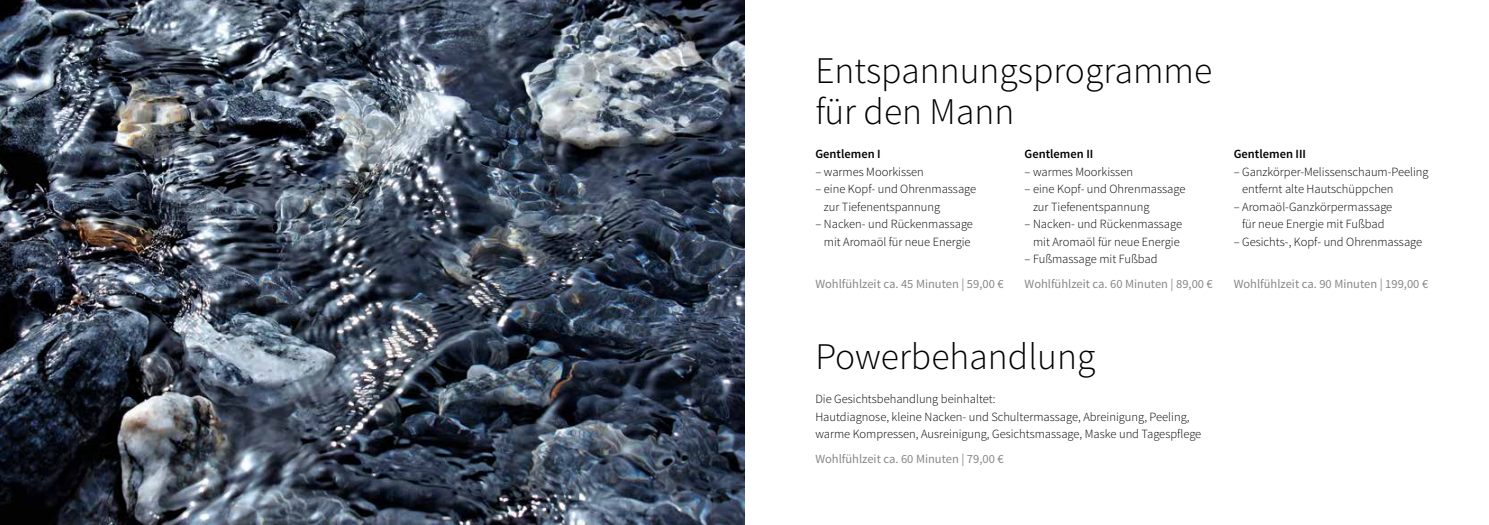
<style>
.page{position:relative;width:1489px;height:525px;background:#fff}
.page>*{position:absolute;margin:0;border:0;box-sizing:border-box;transform-origin:0 0}
.t1{font:300 37.5px/41.2px "Source Sans Pro";color:#000}
.t2{font:300 12.5px/17.5px "Source Sans Pro";color:#000}
.t3{font:12.5px "Source Sans Pro";color:#878786}
.t4{font:600 12.5px "Source Sans Pro";color:#000}
</style>
<div class="page">
<img style="left:0;top:0;width:744px;height:524px">
<h1 class="t1" style="left:815px;top:50px;width:398px">Entspannungsprogramme für den Mann</h1>
<p class="t4" style="left:815px;top:146px;width:67px">Gentlemen I</p>
<p class="t2" style="left:815px;top:163px;width:110px">– warmes Moorkissen</p>
<p class="t2" style="left:823px;top:180px;width:154px;text-indent:-8px">– eine Kopf- und Ohrenmassage zur Tiefenentspannung</p>
<p class="t2" style="left:815px;top:215px;width:159px;text-align:center">– Nacken- und Rückenmassage mit Aromaöl für neue Energie</p>
<p class="t3" style="left:815px;top:276px;width:190px">Wohlfühlzeit ca. 45 Minuten | 59,00 €</p>
<p class="t4" style="left:1024px;top:146px;width:70px">Gentlemen II</p>
<p class="t2" style="left:1024px;top:163px;width:110px">– warmes Moorkissen</p>
<p class="t2" style="left:1032px;top:180px;width:154px;text-indent:-8px">– eine Kopf- und Ohrenmassage zur Tiefenentspannung</p>
<p class="t2" style="left:1024px;top:215px;width:159px;text-align:center">– Nacken- und Rückenmassage mit Aromaöl für neue Energie</p>
<p class="t2" style="left:1024px;top:250px;width:134px">– Fußmassage mit Fußbad</p>
<p class="t3" style="left:1024px;top:276px;width:190px">Wohlfühlzeit ca. 60 Minuten | 89,00 €</p>
<h1 class="t1" style="left:815px;top:335px;width:281px">Powerbehandlung</h1>
<p class="t2" style="left:815px;top:390px;width:387px">Die Gesichtsbehandlung beinhaltet:<br>Hautdiagnose, kleine Nacken- und Schultermassage, Abreinigung, Peeling, warme Kompressen, Ausreinigung, Gesichtsmassage, Maske und Tagespflege</p>
<p class="t3" style="left:815px;top:450px;width:190px">Wohlfühlzeit ca. 60 Minuten | 79,00 €</p>
<p class="t4" style="left:1233px;top:146px;width:74px">Gentlemen III</p>
<p class="t2" style="left:1242px;top:163px;width:188px;text-indent:-8px">– Ganzkörper-Melissenschaum-Peeling entfernt alte Hautschüppchen</p>
<p class="t2" style="left:1233px;top:198px;width:160px;text-align:center">– Aromaöl-Ganzkörpermassage für neue Energie mit Fußbad</p>
<p class="t2" style="left:1233px;top:233px;width:190px">– Gesichts-, Kopf- und Ohrenmassage</p>
<p class="t3" style="left:1233px;top:276px;width:196px">Wohlfühlzeit ca. 90 Minuten | 199,00 €</p>
</div>
